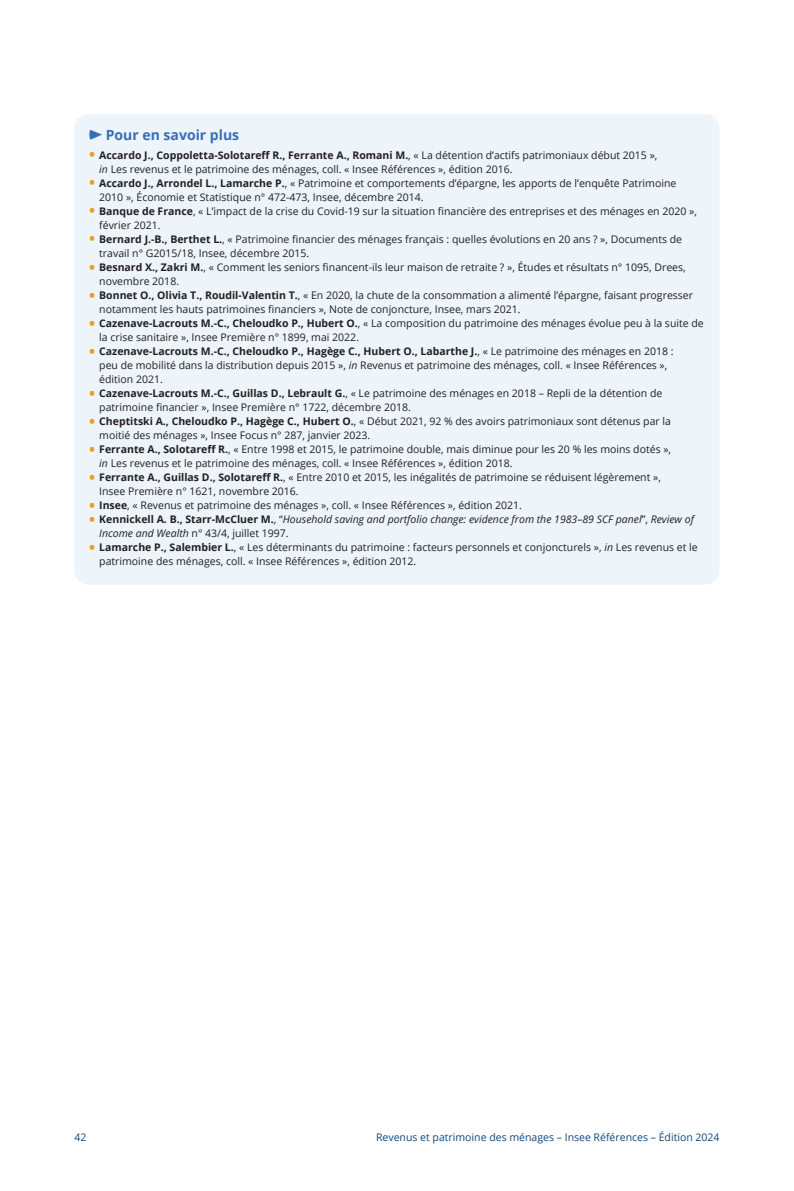
<style>
.page{position:relative;width:794px;height:1191px;background:#fff}
.page>*{position:absolute;margin:0;border:0;box-sizing:border-box;transform-origin:0 0}
.TK_PSP_titre{font:700 14px "Open Sans";color:#396eb7}
.t1{font:10.5px/14px "Open Sans";color:#231f20}
.t2{font:italic 10.5px/14px "Open Sans";color:#231f20}
.t3{font:10.5px "Open Sans";color:#11487b}
.s1{font-weight:700;font-size:15.75px;color:#e89d25}
.s2{font-weight:700}
.s3{font-style:italic}
.s4{font-weight:700;font-style:normal;font-size:15.75px;color:#e89d25}
.s5{font-weight:700;font-style:normal}
.s6{font-style:normal}
</style>
<div class="page">
<div style="left:74px;top:114px;width:645px;height:470px;background:#edf4fa;border-radius:15px"></div>
<svg style="left:89px;top:130px;width:13px;height:10px"></svg>
<p class="TK_PSP_titre" style="left:106px;top:125px;width:135px">Pour en savoir plus</p>
<p class="t1" style="left:99px;top:148px;width:560px;text-indent:-10px"><span class="s1">•</span> <span class="s2">Accardo J., Coppoletta-Solotareff R., Ferrante A., Romani M.</span>, « La détention d’actifs patrimoniaux début 2015 », <span class="s3">in</span> Les revenus et le patrimoine des ménages, coll. « Insee Références », édition 2016.</p>
<p class="t1" style="left:99px;top:176px;width:578px;text-indent:-10px"><span class="s1">•</span> <span class="s2">Accardo J., Arrondel L., Lamarche P.</span>, « Patrimoine et comportements d’épargne, les apports de l’enquête Patrimoine<br>2010 », Économie et Statistique n° 472-473, Insee, décembre 2014.</p>
<p class="t1" style="left:99px;top:204px;width:599px;text-indent:-10px"><span class="s1">•</span> <span class="s2">Banque de France</span>, « L’impact de la crise du Covid-19 sur la situation financière des entreprises et des ménages en 2020 », février 2021.</p>
<p class="t1" style="left:99px;top:232px;width:584px;text-indent:-10px"><span class="s1">•</span> <span class="s2">Bernard J.-B., Berthet L.</span>, « Patrimoine financier des ménages français : quelles évolutions en 20 ans ? », Documents de travail n° G2015/18, Insee, décembre 2015.</p>
<p class="t1" style="left:99px;top:260px;width:588px;text-indent:-10px"><span class="s1">•</span> <span class="s2">Besnard X., Zakri M.</span>, « Comment les seniors financent-ils leur maison de retraite ? », Études et résultats n° 1095, Drees, novembre 2018.</p>
<p class="t1" style="left:99px;top:288px;width:595px;text-indent:-10px"><span class="s1">•</span> <span class="s2">Bonnet O., Olivia T., Roudil-Valentin T.</span>, « En 2020, la chute de la consommation a alimenté l’épargne, faisant progresser notamment les hauts patrimoines financiers », Note de conjoncture, Insee, mars 2021.</p>
<p class="t1" style="left:99px;top:316px;width:606px;text-indent:-10px"><span class="s1">•</span> <span class="s2">Cazenave-Lacrouts M.-C., Cheloudko P., Hubert O.</span>, « La composition du patrimoine des ménages évolue peu à la suite de la crise sanitaire », Insee Première n° 1899, mai 2022.</p>
<p class="t1" style="left:99px;top:344px;width:576px;text-indent:-10px"><span class="s1">•</span> <span class="s2">Cazenave-Lacrouts M.-C., Cheloudko P., Hagège C., Hubert O., Labarthe J.</span>, « Le patrimoine des ménages en 2018 : peu de mobilité dans la distribution depuis 2015 », <span class="s3">in</span> Revenus et patrimoine des ménages, coll. « Insee Références », édition 2021.</p>
<p class="t1" style="left:99px;top:386px;width:565px;text-indent:-10px"><span class="s1">•</span> <span class="s2">Cazenave-Lacrouts M.-C., Guillas D., Lebrault G.</span>, « Le patrimoine des ménages en 2018 – Repli de la détention de patrimoine financier », Insee Première n° 1722, décembre 2018.</p>
<p class="t1" style="left:99px;top:414px;width:573px;text-indent:-10px"><span class="s1">•</span> <span class="s2">Cheptitski A., Cheloudko P., Hagège C., Hubert O.</span>, « Début 2021, 92 % des avoirs patrimoniaux sont détenus par la moitié des ménages », Insee Focus n° 287, janvier 2023.</p>
<p class="t1" style="left:99px;top:442px;width:573px;text-indent:-10px"><span class="s1">•</span> <span class="s2">Ferrante A., Solotareff R.</span>, « Entre 1998 et 2015, le patrimoine double, mais diminue pour les 20 % les moins dotés », <span class="s3">in</span> Les revenus et le patrimoine des ménages, coll. « Insee Références », édition 2018.</p>
<p class="t1" style="left:99px;top:470px;width:563px;text-indent:-10px"><span class="s1">•</span> <span class="s2">Ferrante A., Guillas D., Solotareff R.</span>, « Entre 2010 et 2015, les inégalités de patrimoine se réduisent légèrement »,<br>Insee Première n° 1621, novembre 2016.</p>
<p class="t1" style="left:89px;top:498px;width:434px"><span class="s1">•</span> <span class="s2">Insee</span>, « Revenus et patrimoine des ménages », coll. « Insee Références », édition 2021.</p>
<p class="t2" style="left:99px;top:512px;width:596px;text-indent:-10px"><span class="s4">•</span> <span class="s5">Kennickell A. B., Starr-McCluer M.</span><span class="s6">, “</span>Household saving and portfolio change: evidence from the 1983–89 SCF panel<span class="s6">”,</span> Review of<br>Income and Wealth <span class="s6">n° 43/4, juillet 1997.</span></p>
<p class="t1" style="left:99px;top:540px;width:600px;text-indent:-10px"><span class="s1">•</span> <span class="s2">Lamarche P., Salembier L.</span>, « Les déterminants du patrimoine : facteurs personnels et conjoncturels », <span class="s3">in</span> Les revenus et le patrimoine des ménages, coll. « Insee Références », édition 2012.</p>
<p class="t3" style="left:74px;top:1130px;width:14px">42</p>
<p class="t3" style="left:376px;top:1130px;width:345px">Revenus et patrimoine des ménages – Insee Références – Édition 2024</p>
</div>
